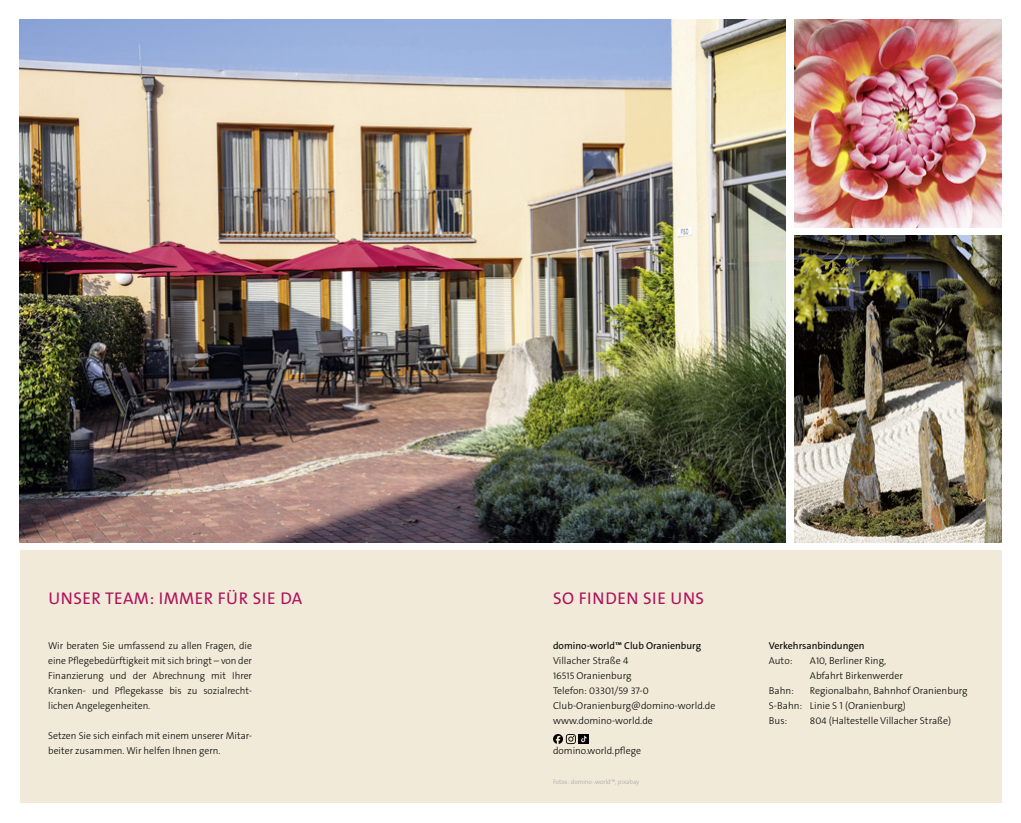
<style>
.page{position:relative;width:1021px;height:823px;background:#fff}
.page>*{position:absolute;margin:0;border:0;box-sizing:border-box;transform-origin:0 0}
.t1{font:17px "The Sans Os F";letter-spacing:.03em;color:#ae125c}
.Text_Abst{font:300 10px/15px "The Sans Os F";color:#000}
.t2{font:10px "The Sans Os F";color:#000}
.Fließtext{font:300 10px "The Sans Os F";color:#000}
.t3{font:300 6.5px "The Sans Os F";color:#a4a4a4}
</style>
<div class="page">
<img style="left:20px;top:20px;width:765px;height:521px">
<div style="left:20px;top:550px;width:981px;height:252px;background:#f1ead8"></div>
<img style="left:794px;top:235px;width:207px;height:306px">
<img style="left:794px;top:20px;width:207px;height:207px">
<div style="left:579px;top:733px;width:10px;height:10px;background:#000"></div>
<svg style="left:553px;top:733px;width:34px;height:10px"></svg>
<p class="t1" style="left:48px;top:587px;width:255px">UNSER TEAM: IMMER FÜR SIE DA</p>
<p class="t1" style="left:553px;top:587px;width:152px">SO FINDEN SIE UNS</p>
<p class="t2" style="left:553px;top:638px;width:150px">domino-world™ Club Oranienburg</p>
<p class="Text_Abst" style="left:553px;top:652px;width:77px">Villacher Straße 4</p>
<p class="Text_Abst" style="left:553px;top:667px;width:80px">16515 Oranienburg</p>
<p class="Text_Abst" style="left:553px;top:682px;width:97px">Telefon: 03301/59 37-0</p>
<p class="Text_Abst" style="left:553px;top:697px;width:164px">Club-Oranienburg@domino-world.de</p>
<p class="Text_Abst" style="left:553px;top:712px;width:101px">www.domino-world.de</p>
<p class="Fließtext" style="left:553px;top:743px;width:89px">domino.world.pflege</p>
<p class="Text_Abst" style="left:48px;top:637px;width:205px;text-align:justify">Wir beraten Sie umfassend zu allen Fragen, die eine Pflegebedürftigkeit mit sich bringt – von der Finanzierung und der Abrechnung mit Ihrer Kranken- und Pflegekasse bis zu sozialrecht&shy;lichen Angelegenheiten.</p>
<p class="Text_Abst" style="left:48px;top:727px;width:205px">Setzen Sie sich einfach mit einem unserer Mitar&shy;beiter zusammen. Wir helfen Ihnen gern.</p>
<p class="t3" style="left:553px;top:777px;width:88px">Fotos: domino-.world™, pixabay</p>
<p class="t2" style="left:769px;top:638px;width:97px">Verkehrsanbindungen</p>
<p class="Text_Abst" style="left:769px;top:652px;width:25px">Auto:</p>
<p class="Text_Abst" style="left:810px;top:652px;width:94px">A10, Berliner Ring,<br>Abfahrt Birkenwerder</p>
<p class="Text_Abst" style="left:769px;top:682px;width:27px">Bahn:</p>
<p class="Text_Abst" style="left:810px;top:682px;width:159px">Regionalbahn, Bahnhof Oranienburg</p>
<p class="Text_Abst" style="left:769px;top:697px;width:138px">S-Bahn: Linie S 1 (Oranienburg)</p>
<p class="Text_Abst" style="left:769px;top:712px;width:20px">Bus:</p>
<p class="Text_Abst" style="left:810px;top:712px;width:143px">804 (Haltestelle Villacher Straße)</p>
</div>
